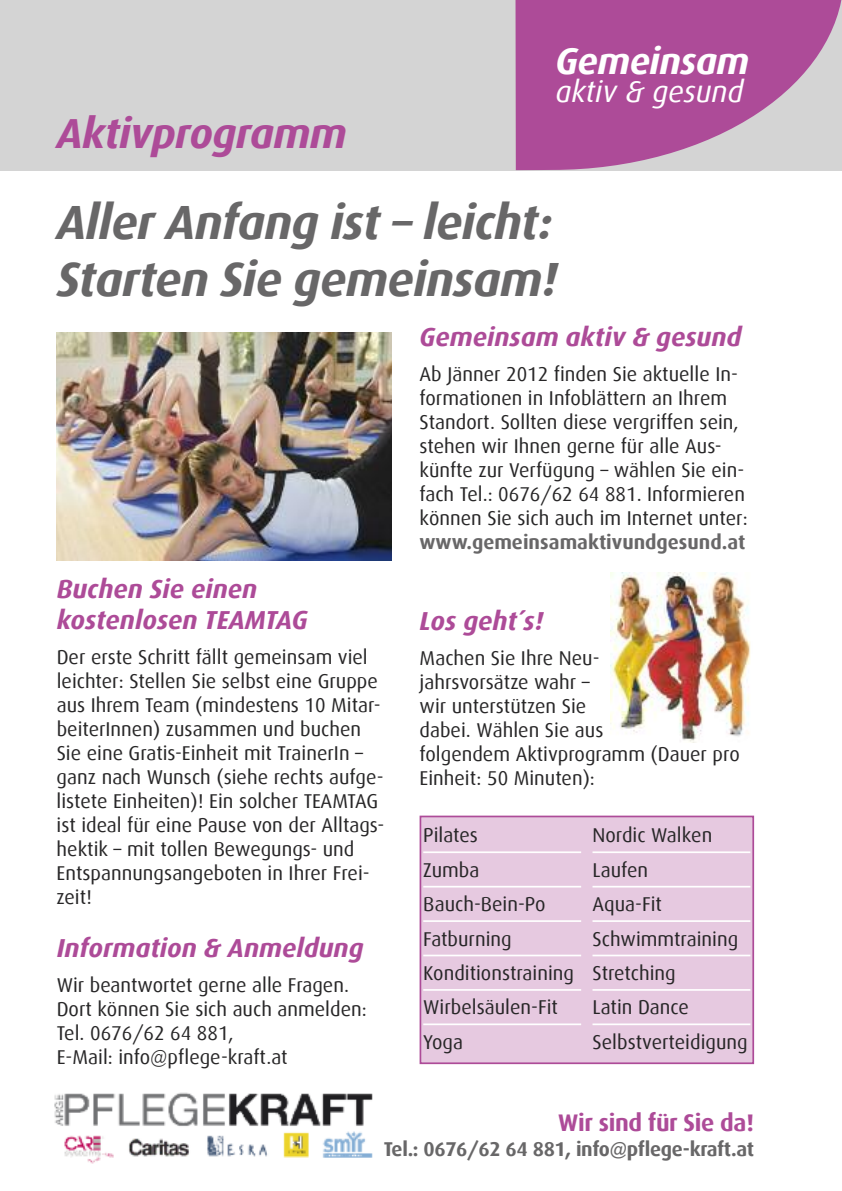
<style>
.page{position:relative;width:842px;height:1191px;background:#fff}
.page>*{position:absolute;margin:0;border:0;box-sizing:border-box;transform-origin:0 0}
.t1{font:italic 700 48px/57.6px "Dax";letter-spacing:-.015em;color:#686768}
.t2{font:italic 700 42px "Dax";letter-spacing:-.015em;color:#ad4b98}
.t3{font:italic 700 37px "Dax";letter-spacing:-.015em;color:#fff}
.t4{font:italic 29.8px "Dax";color:#fff}
.t5{font:italic 700 26px/31.2px "Dax";color:#ad4b98}
.t6{font:700 24px "Dax";letter-spacing:-.015em;color:#ad4b98}
.t7{font:20px/24px "Dax";color:#272627}
.t8{font:700 20px "Dax";color:#686768}
</style>
<div class="page">
<div style="left:0;top:0;width:842px;height:170px;background:#d4d4d4"></div>
<svg style="left:515px;top:0;width:327px;height:170px;fill:#ad4b98"></svg>
<img style="left:57px;top:332px;width:334px;height:228px">
<div style="left:421px;top:817px;width:331px;height:245px;background:#e6c9e0"></div>
<div style="left:420px;top:815px;width:334px;height:249px;border:2px solid #ad4b98"></div>
<hr style="left:423px;top:851px;width:158px;height:2px;background:#fff">
<hr style="left:423px;top:886px;width:158px;height:1px;background:#fff">
<hr style="left:423px;top:920px;width:158px;height:2px;background:#fff">
<hr style="left:423px;top:954px;width:158px;height:2px;background:#fff">
<hr style="left:423px;top:989px;width:158px;height:1px;background:#fff">
<hr style="left:423px;top:1023px;width:158px;height:2px;background:#fff">
<hr style="left:592px;top:851px;width:158px;height:2px;background:#fff">
<hr style="left:592px;top:886px;width:158px;height:1px;background:#fff">
<hr style="left:592px;top:920px;width:158px;height:2px;background:#fff">
<hr style="left:592px;top:954px;width:158px;height:2px;background:#fff">
<hr style="left:592px;top:989px;width:158px;height:1px;background:#fff">
<hr style="left:592px;top:1023px;width:158px;height:2px;background:#fff">
<img style="left:610px;top:572px;width:141px;height:170px">
<img style="left:54px;top:1092px;width:319px;height:72px">
<h2 class="t2" style="left:57px;top:111px;width:292px">Aktivprogramm</h2>
<h3 class="t3" style="left:555px;top:42px;width:195px">Gemeinsam</h3>
<h3 class="t4" style="left:555px;top:76px;width:190px">aktiv &amp; gesund</h3>
<h1 class="t1" style="left:57px;top:194px;width:503px">Aller Anfang ist – leicht:<br>Starten Sie gemeinsam!</h1>
<h3 class="t5" style="left:420px;top:322px;width:323px">Gemeinsam aktiv &amp; gesund</h3>
<p class="t7" style="left:420px;top:362px;width:330px">Ab Jänner 2012 finden Sie aktuelle In&shy;formationen in Infoblättern an Ihrem Standort. Sollten diese vergriffen sein, stehen wir Ihnen gerne für alle Aus&shy;künfte zur Verfügung – wählen Sie ein&shy;fach Tel.: 0676/62 64 881. Informieren können Sie sich auch im Internet unter:</p>
<p class="t8" style="left:420px;top:531px;width:327px">www.gemeinsamaktivundgesund.at</p>
<h3 class="t5" style="left:57px;top:573px;width:252px">Buchen Sie einen kostenlosen TEAMTAG</h3>
<p class="t7" style="left:57px;top:645px;width:329px">Der erste Schritt fällt gemeinsam viel leichter: Stellen Sie selbst eine Gruppe aus Ihrem Team (mindestens 10 Mitar&shy;beiterInnen) zusammen und buchen Sie eine Gratis-Einheit mit TrainerIn – ganz nach Wunsch (siehe rechts aufge&shy;listete Einheiten)! Ein solcher TEAMTAG ist ideal für eine Pause von der Alltags&shy;hektik – mit tollen Bewegungs- und Entspannungsangeboten in Ihrer Frei&shy;zeit!</p>
<h3 class="t5" style="left:57px;top:932px;width:308px">Information &amp; Anmeldung</h3>
<p class="t7" style="left:57px;top:973px;width:312px">Wir beantwortet gerne alle Fragen.<br>Dort können Sie sich auch anmelden:<br>Tel. 0676/62 64 881,<br>E-Mail: info@pflege-kraft.at</p>
<h3 class="t5" style="left:420px;top:605px;width:125px">Los geht´s!</h3>
<p class="t7" style="left:420px;top:646px;width:322px">Machen Sie Ihre Neu-<br>jahrsvorsätze wahr –<br>wir unterstützen Sie<br>dabei. Wählen Sie aus<br>folgendem Aktivprogramm (Dauer pro<br>Einheit: 50 Minuten):</p>
<p class="t7" style="left:423px;top:818px;width:152px;line-height:34.4px">Pilates<br>Zumba<br>Bauch-Bein-Po<br>Fatburning<br>Konditionstraining<br>Wirbelsäulen-Fit<br>Yoga</p>
<p class="t7" style="left:592px;top:818px;width:157px;line-height:34.4px">Nordic Walken<br>Laufen<br>Aqua-Fit<br>Schwimmtraining<br>Stretching<br>Latin Dance<br>Selbstverteidigung</p>
<p class="t6" style="left:558px;top:1109px;width:197px">Wir sind für Sie da!</p>
<p class="t8" style="left:384px;top:1139px;width:372px">Tel.: 0676/62 64 881, info@pflege-kraft.at</p>
</div>
